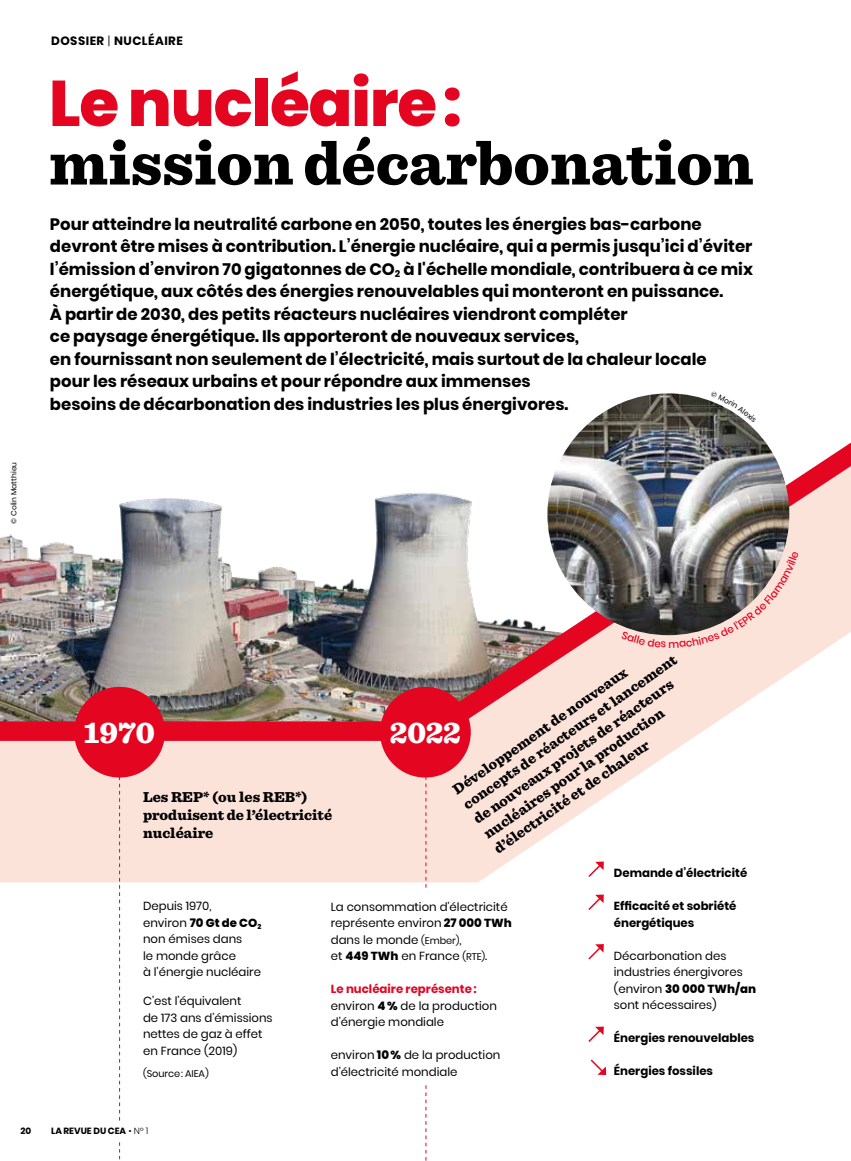
<style>
.page{position:relative;width:851px;height:1161px;background:#fff}
.page>*{position:absolute;margin:0;border:0;box-sizing:border-box;transform-origin:0 0}
.t1{font:800 64.5px "Poppins";letter-spacing:-.02em;color:#e40521}
.t2{font:900 63px "Sentinel";color:#000}
.t3{font:900 31.5px "Sentinel";letter-spacing:-.015em;color:#fff}
.t4{font:700 16.5px/22.5px "Poppins";color:#000}
.t5{font:900 15px/18px "Sentinel";color:#000}
.t6{font:700 12px "Poppins";letter-spacing:.04em;color:#000}
.t7{font:11.7px/16.5px "Poppins";color:#000}
.t8{font:700 11.7px/16.5px "Poppins";color:#000}
.t9{font:9.75px "Poppins";letter-spacing:-.01em;color:#000}
.t10{font:700 9px "Poppins";color:#000}
.t11{font:7.5px "Poppins";color:#000}
.s1{font-weight:300}
.s2{font-weight:800}
.s3{font-size:9.75px}
.s4{font-weight:700;color:#e40521}
</style>
<div class="page">
<svg style="left:0;top:751px;width:673px;height:203px"></svg>
<img style="left:0;top:394px;width:850px;height:357px">
<div style="left:74px;top:687px;width:91px;height:90px;background:#e40521;border-radius:50%"></div>
<svg style="left:425px;top:777px;width:1px;height:384px"></svg>
<svg style="left:119px;top:777px;width:1px;height:343px"></svg>
<svg style="left:119px;top:1142px;width:1px;height:18px"></svg>
<div style="left:380px;top:687px;width:90px;height:90px;background:#e40521;border-radius:50%"></div>
<div style="left:143px;top:898px;width:162px;height:191px;background:#fff"></div>
<div style="left:331px;top:891px;width:204px;height:191px;background:#fff"></div>
<svg style="left:586px;top:861px;width:17px;height:17px"></svg>
<svg style="left:586px;top:894px;width:17px;height:17px"></svg>
<svg style="left:586px;top:944px;width:17px;height:16px"></svg>
<svg style="left:588px;top:1026px;width:15px;height:16px"></svg>
<svg style="left:590px;top:1059px;width:16px;height:16px"></svg>
<img style="left:547px;top:393px;width:242px;height:242px;border-radius:121px">
<svg style="left:621px;top:551px;width:177px;height:97px;background:#988e8a"></svg>
<svg style="left:710px;top:394px;width:46px;height:29px"></svg>
<p class="t6" style="left:51px;top:34px;width:133px">DOSSIER <span class="s1">|</span> NUCLÉAIRE</p>
<p class="t11" style="left:10px;top:524px;width:63px;rotate:-90deg">© Colin Matthieu</p>
<h1 class="t1" style="left:49px;top:66px;width:414px">Le nucléaire:</h1>
<h2 class="t2" style="left:49px;top:113px;width:706px">mission décarbonation</h2>
<p class="t4" style="left:50px;top:213px;width:704px">Pour atteindre la neutralité carbone en 2050, toutes les énergies bas-carbone devront être mises à contribution. L’énergie nucléaire, qui a permis jusqu’ici d’éviter l’émission d’environ 70 gigatonnes de CO<sub>2</sub> à l'échelle mondiale, contribuera à ce mix énergétique, aux côtés des énergies renouvelables qui monteront en puissance.<br>À partir de 2030, des petits réacteurs nucléaires viendront compléter<br>ce paysage énergétique. Ils apporteront de nouveaux services,<br>en fournissant non seulement de l’électricité, mais surtout de la chaleur locale<br>pour les réseaux urbains et pour répondre aux immenses<br>besoins de décarbonation des industries les plus énergivores.</p>
<p class="t5" style="left:449px;top:783px;width:259px;rotate:-35deg">Développement de nouveaux concepts de réacteurs et lancement de nouveaux projets de réacteurs nucléaires pour la production d’électricité et de chaleur</p>
<h3 class="t3" style="left:84px;top:707px;width:73px">1970</h3>
<h3 class="t3" style="left:389px;top:707px;width:73px">2022</h3>
<p class="t5" style="left:143px;top:787px;width:191px">Les REP* (ou les REB*) produisent de l’électricité nucléaire</p>
<p class="t7" style="left:143px;top:898px;width:120px">Depuis 1970,<br>environ <span class="s2">70 Gt de CO</span><sub>2 </sub>non émises dans<br>le monde grâce<br>à l’énergie nucléaire</p>
<p class="t7" style="left:143px;top:993px;width:131px">C’est l’équivalent<br>de 173 ans d’émissions nettes de gaz à effet en France (2019)</p>
<p class="t9" style="left:143px;top:1068px;width:67px">(Source: AIEA)</p>
<p class="t7" style="left:331px;top:898px;width:182px">La consommation d’électricité représente environ <span class="s2">27 000 TWh </span>dans le monde <span class="s3">(Ember)</span>,<br>et <span class="s2">449 TWh</span> en France <span class="s3">(RTE)</span>.</p>
<p class="t7" style="left:331px;top:981px;width:167px"><span class="s4">Le nucléaire représente: </span>environ <span class="s2">4%</span> de la production d’énergie mondiale</p>
<p class="t7" style="left:331px;top:1047px;width:171px">environ <span class="s2">10%</span> de la production d’électricité mondiale</p>
<p class="t8" style="left:613px;top:865px;width:135px">Demande d’électricité</p>
<p class="t8" style="left:613px;top:898px;width:124px">Efficacité et sobriété énergétiques</p>
<p class="t7" style="left:613px;top:947px;width:144px">Décarbonation des industries énergivores (environ <span class="s2">30 000 TWh/an </span>sont nécessaires)</p>
<p class="t8" style="left:613px;top:1030px;width:142px">Énergies renouvelables</p>
<p class="t8" style="left:613px;top:1063px;width:101px">Énergies fossiles</p>
<p class="t10" style="left:20px;top:1126px;width:12px">20</p>
<p class="t10" style="left:51px;top:1126px;width:99px">LA REVUE DU CEA <span class="s1">• N° 1</span></p>
</div>
